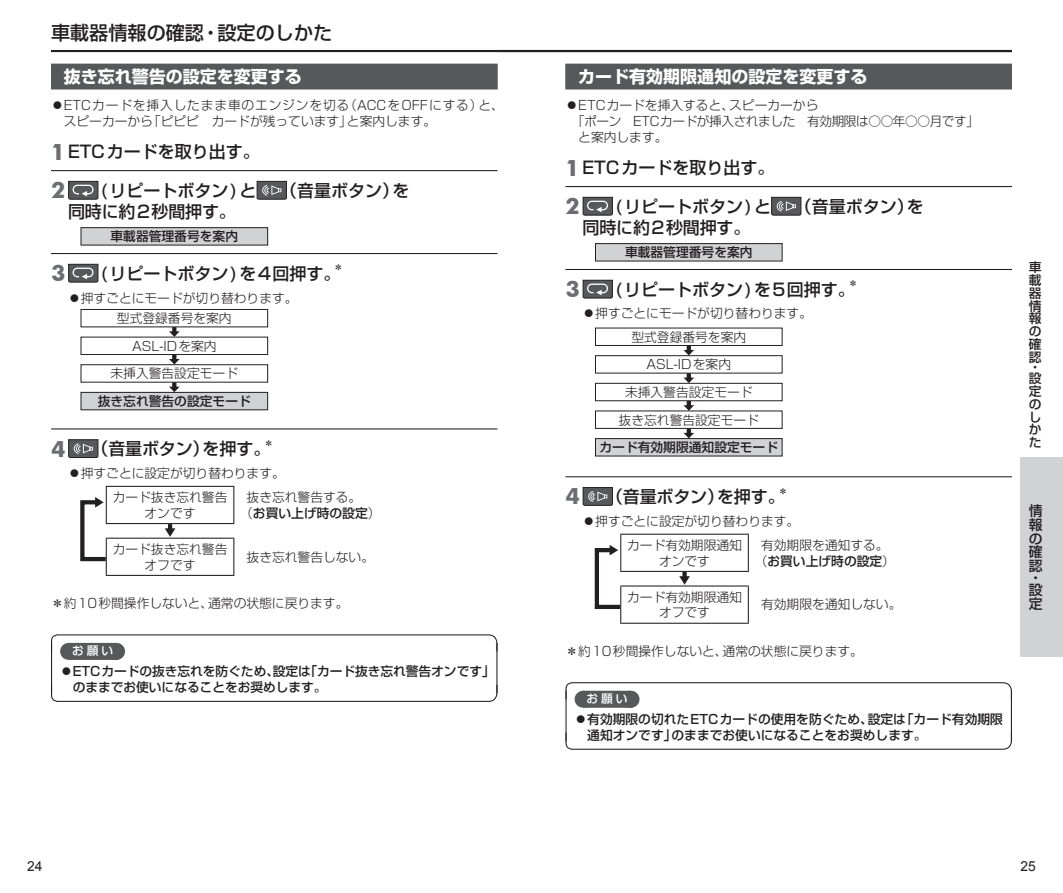
<style>
.page{position:relative;width:1063px;height:893px;background:#fff}
.page>*{position:absolute;margin:0;border:0;box-sizing:border-box;transform-origin:0 0}
.t1{font:700 21.3px "Futura";color:#6c6d70}
.t2{font:500 19.2px "Shin Go Pro";color:#231f20}
.t3{font:500 16.95px "Shin Go Pro";color:#231f20}
.t4{font:700 16.95px "Shin Go Pro";color:#fff}
.t5{font:500 13.8px/13.8px "Shin Go Pro";color:#231f20;text-align:justify}
.t6{font:13.8px "Arial";color:#231f20}
.t7{font:300 12.75px/15.9px "Shin Go Pro";color:#231f20}
.t8{font:500 12.75px/12.8px "Shin Go Pro";color:#231f20}
.t9{font:300 12.75px "Shin Go Pro";letter-spacing:-.03em;color:#231f20}
.t10{font:500 11.7px "Shin Go Pro";letter-spacing:.25em;color:#fff}
.t11{font:500 9.9px "Shin Go Pro";color:#231f20}
.s1{font-family:"Futura";font-weight:700;font-size:21.3px;color:#6c6d70}
.s2{font-weight:500}
.s3{font-weight:300}
</style>
<div class="page">
<div style="left:1020px;top:457px;width:43px;height:200px;background:#d1d2d4"></div>
<hr style="left:51px;top:50px;width:961px;height:2px;background:#231f20">
<div style="left:51px;top:64px;width:446px;height:25px;background:#57585a"></div>
<hr style="left:51px;top:170px;width:446px;height:1px;background:#231f20">
<hr style="left:51px;top:253px;width:446px;height:1px;background:#231f20">
<hr style="left:51px;top:428px;width:446px;height:1px;background:#231f20">
<svg style="left:68px;top:181px;width:31px;height:19px"></svg>
<svg style="left:257px;top:181px;width:30px;height:19px"></svg>
<div style="left:81px;top:228px;width:187px;height:17px;background:#d1d2d4"></div>
<div style="left:81px;top:227px;width:187px;height:18px;border:1px solid #231f20"></div>
<svg style="left:68px;top:264px;width:31px;height:19px"></svg>
<div style="left:81px;top:309px;width:187px;height:18px;border:1px solid #231f20"></div>
<div style="left:81px;top:337px;width:187px;height:18px;border:1px solid #231f20"></div>
<svg style="left:169px;top:327px;width:11px;height:10px"></svg>
<div style="left:81px;top:364px;width:187px;height:18px;border:1px solid #231f20"></div>
<svg style="left:169px;top:355px;width:11px;height:9px"></svg>
<div style="left:81px;top:392px;width:187px;height:18px;background:#d1d2d4"></div>
<div style="left:81px;top:392px;width:187px;height:18px;border:1px solid #231f20"></div>
<svg style="left:169px;top:382px;width:11px;height:10px"></svg>
<svg style="left:68px;top:439px;width:31px;height:19px"></svg>
<hr style="left:106px;top:538px;width:128px;height:1px;background:#231f20">
<hr style="left:106px;top:539px;width:1px;height:36px;background:#231f20">
<hr style="left:233px;top:539px;width:1px;height:36px;background:#231f20">
<hr style="left:106px;top:575px;width:128px;height:1px;background:#231f20">
<hr style="left:106px;top:486px;width:128px;height:1px;background:#231f20">
<hr style="left:106px;top:487px;width:1px;height:36px;background:#231f20">
<hr style="left:233px;top:487px;width:1px;height:36px;background:#231f20">
<hr style="left:106px;top:523px;width:128px;height:1px;background:#231f20">
<svg style="left:80px;top:497px;width:30px;height:66px"></svg>
<svg style="left:165px;top:524px;width:10px;height:13px"></svg>
<hr style="left:51px;top:643px;width:1px;height:50px;background:#231f20">
<hr style="left:496px;top:643px;width:1px;height:50px;background:#231f20">
<svg style="left:51px;top:634px;width:447px;height:26px"></svg>
<svg style="left:51px;top:684px;width:447px;height:18px"></svg>
<div style="left:566px;top:64px;width:446px;height:25px;background:#57585a"></div>
<hr style="left:566px;top:186px;width:446px;height:1px;background:#231f20">
<hr style="left:566px;top:269px;width:446px;height:1px;background:#231f20">
<hr style="left:566px;top:476px;width:446px;height:1px;background:#231f20">
<svg style="left:583px;top:197px;width:30px;height:19px"></svg>
<svg style="left:771px;top:197px;width:31px;height:19px"></svg>
<div style="left:595px;top:244px;width:187px;height:17px;background:#d1d2d4"></div>
<div style="left:595px;top:243px;width:187px;height:18px;border:1px solid #231f20"></div>
<svg style="left:583px;top:280px;width:30px;height:19px"></svg>
<div style="left:595px;top:328px;width:187px;height:18px;border:1px solid #231f20"></div>
<div style="left:595px;top:355px;width:187px;height:18px;border:1px solid #231f20"></div>
<svg style="left:684px;top:346px;width:10px;height:9px"></svg>
<div style="left:595px;top:383px;width:187px;height:18px;border:1px solid #231f20"></div>
<svg style="left:684px;top:373px;width:10px;height:10px"></svg>
<div style="left:595px;top:411px;width:187px;height:18px;border:1px solid #231f20"></div>
<svg style="left:684px;top:401px;width:10px;height:10px"></svg>
<div style="left:595px;top:439px;width:187px;height:17px;background:#d1d2d4"></div>
<div style="left:595px;top:438px;width:187px;height:18px;border:1px solid #231f20"></div>
<svg style="left:684px;top:429px;width:10px;height:9px"></svg>
<svg style="left:583px;top:487px;width:30px;height:19px"></svg>
<hr style="left:620px;top:585px;width:129px;height:2px;background:#231f20">
<hr style="left:620px;top:587px;width:1px;height:36px;background:#231f20">
<hr style="left:748px;top:587px;width:1px;height:36px;background:#231f20">
<hr style="left:620px;top:623px;width:129px;height:1px;background:#231f20">
<hr style="left:620px;top:534px;width:129px;height:1px;background:#231f20">
<hr style="left:620px;top:535px;width:1px;height:36px;background:#231f20">
<hr style="left:748px;top:535px;width:1px;height:36px;background:#231f20">
<hr style="left:620px;top:571px;width:129px;height:1px;background:#231f20">
<svg style="left:594px;top:545px;width:31px;height:66px"></svg>
<div style="left:682px;top:572px;width:5px;height:8px;background:#231f20"></div>
<svg style="left:679px;top:576px;width:11px;height:9px"></svg>
<hr style="left:566px;top:691px;width:1px;height:50px;background:#231f20">
<hr style="left:1011px;top:691px;width:1px;height:50px;background:#231f20">
<svg style="left:565px;top:682px;width:447px;height:26px"></svg>
<svg style="left:565px;top:732px;width:447px;height:18px"></svg>
<h2 class="t2" style="left:51px;top:17px;width:283px">車載器情報の確認・設定のしかた</h2>
<h3 class="t4" style="left:64px;top:63px;width:240px">抜き忘れ警告の設定を変更する</h3>
<p class="t7" style="left:64px;top:96px;width:442px;text-indent:-13px">⿟ETCカードを挿入したまま車のエンジンを切る（ACCをOFFにする）と、スピーカーから「ピピピ　カードが残っています」と案内します。</p>
<h3 class="t3" style="left:51px;top:138px;width:210px"><span class="s1">1</span>ETCカードを取り出す。</h3>
<h1 class="t1" style="left:51px;top:175px;width:16px">2</h1>
<h3 class="t3" style="left:100px;top:176px;width:158px">(リピートボタン)と</h3>
<h3 class="t3" style="left:280px;top:176px;width:131px">（音量ボタン）を</h3>
<h3 class="t3" style="left:68px;top:198px;width:169px">同時に約2秒間押す。</h3>
<p class="t8" style="left:111px;top:228px;width:129px">車載器管理番号を案内</p>
<h1 class="t1" style="left:51px;top:258px;width:16px">3</h1>
<h3 class="t3" style="left:100px;top:259px;width:242px">(リピートボタン)を4回押す。</h3>
<p class="t11" style="left:334px;top:259px;width:11px">＊</p>
<p class="t7" style="left:117px;top:286px;width:182px;line-height:20.5px;text-indent:-49px">⿟押すごとにモードが切り替わります。型式登録番号を案内</p>
<p class="t7" style="left:111px;top:330px;width:129px;line-height:27.6px;text-align:center">ASL-IDを案内<br>未挿入警告設定モード</p>
<p class="t8" style="left:98px;top:393px;width:155px">抜き忘れ警告の設定モード</p>
<h3 class="t3" style="left:51px;top:435px;width:221px"><span class="s1">4</span> （音量ボタン）を押す。</h3>
<p class="t11" style="left:264px;top:435px;width:11px">＊</p>
<p class="t7" style="left:113px;top:460px;width:174px;line-height:23.9px;text-indent:-45px">⿟押すごとに設定が切り替わります。カード抜き忘れ警告</p>
<p class="t7" style="left:145px;top:503px;width:53px">オンです</p>
<p class="t7" style="left:240px;top:487px;width:142px;text-indent:6px">抜き忘れ警告する。<br>（<span class="s2">お買い上げ時の設定</span>）</p>
<p class="t7" style="left:113px;top:539px;width:116px;text-align:center">カード抜き忘れ警告オフです</p>
<p class="t7" style="left:247px;top:547px;width:129px">抜き忘れ警告しない。</p>
<p class="t7" style="left:51px;top:594px;width:299px">＊約10秒間操作しないと、通常の状態に戻ります。</p>
<p class="t10" style="left:72px;top:641px;width:42px">お願い</p>
<p class="t8" style="left:73px;top:662px;width:424px;line-height:15.9px;text-indent:-13px"><span class="s3">⿟</span>ETCカードの抜き忘れを防ぐため、設定は「カード抜き忘れ警告オンです」のままでお使いになることをお奨めします。</p>
<h3 class="t4" style="left:578px;top:63px;width:291px">カード有効期限通知の設定を変更する</h3>
<p class="t7" style="left:566px;top:96px;width:254px">⿟ETCカードを挿入すると、スピーカーから</p>
<p class="t9" style="left:572px;top:111px;width:409px">「ポーン　ETCカードが挿入されました　有効期限は○○年○○月です」</p>
<p class="t7" style="left:578px;top:128px;width:91px">と案内します。</p>
<h3 class="t3" style="left:566px;top:154px;width:210px"><span class="s1">1</span>ETCカードを取り出す。</h3>
<h1 class="t1" style="left:566px;top:191px;width:16px">2</h1>
<h3 class="t3" style="left:615px;top:192px;width:158px">(リピートボタン)と</h3>
<h3 class="t3" style="left:795px;top:192px;width:131px">（音量ボタン）を</h3>
<h3 class="t3" style="left:583px;top:214px;width:169px">同時に約2秒間押す。</h3>
<p class="t8" style="left:625px;top:244px;width:129px">車載器管理番号を案内</p>
<h1 class="t1" style="left:566px;top:274px;width:16px">3</h1>
<h3 class="t3" style="left:615px;top:275px;width:242px">(リピートボタン)を5回押す。</h3>
<p class="t11" style="left:848px;top:275px;width:11px">＊</p>
<p class="t7" style="left:631px;top:300px;width:182px;line-height:23.1px;text-indent:-49px">⿟押すごとにモードが切り替わります。型式登録番号を案内</p>
<p class="t7" style="left:619px;top:349px;width:142px;line-height:27.6px;text-align:center">ASL-IDを案内<br>未挿入警告設定モード抜き忘れ警告設定モード</p>
<p class="t8" style="left:600px;top:439px;width:180px">カード有効期限通知設定モード</p>
<h3 class="t3" style="left:566px;top:483px;width:221px"><span class="s1">4</span> （音量ボタン）を押す。</h3>
<p class="t11" style="left:778px;top:483px;width:11px">＊</p>
<p class="t7" style="left:627px;top:507px;width:174px;line-height:23.9px;text-indent:-45px">⿟押すごとに設定が切り替わります。カード有効期限通知</p>
<p class="t7" style="left:659px;top:551px;width:53px">オンです</p>
<p class="t7" style="left:755px;top:535px;width:142px;text-align:center">有効期限を通知する。（<span class="s2">お買い上げ時の設定</span>）</p>
<p class="t7" style="left:627px;top:587px;width:116px;text-align:center">カード有効期限通知オフです</p>
<p class="t7" style="left:761px;top:595px;width:142px">有効期限を通知しない。</p>
<p class="t7" style="left:566px;top:642px;width:299px">＊約10秒間操作しないと、通常の状態に戻ります。</p>
<p class="t10" style="left:587px;top:689px;width:42px">お願い</p>
<p class="t8" style="left:587px;top:709px;width:417px;line-height:15.9px;text-indent:-13px"><span class="s3">⿟</span>有効期限の切れたETCカードの使用を防ぐため、設定は「カード有効期限通知オンです」のままでお使いになることをお奨めします。</p>
<p class="t8" style="left:1029px;top:260px;width:14px;text-align:justify">車載器情報の確認</p>
<p class="t8" style="left:1029px;top:361px;width:14px;line-height:10.8px">・設</p>
<p class="t8" style="left:1029px;top:383px;width:14px;text-align:justify">定のしかた</p>
<p class="t5" style="left:1029px;top:502px;width:15px">情報の確認</p>
<p class="t5" style="left:1029px;top:570px;width:15px;line-height:11.7px">・設</p>
<p class="t5" style="left:1029px;top:595px;width:15px">定</p>
<p class="t6" style="left:27px;top:856px;width:17px">24</p>
<p class="t6" style="left:1020px;top:856px;width:17px">25</p>
</div>
